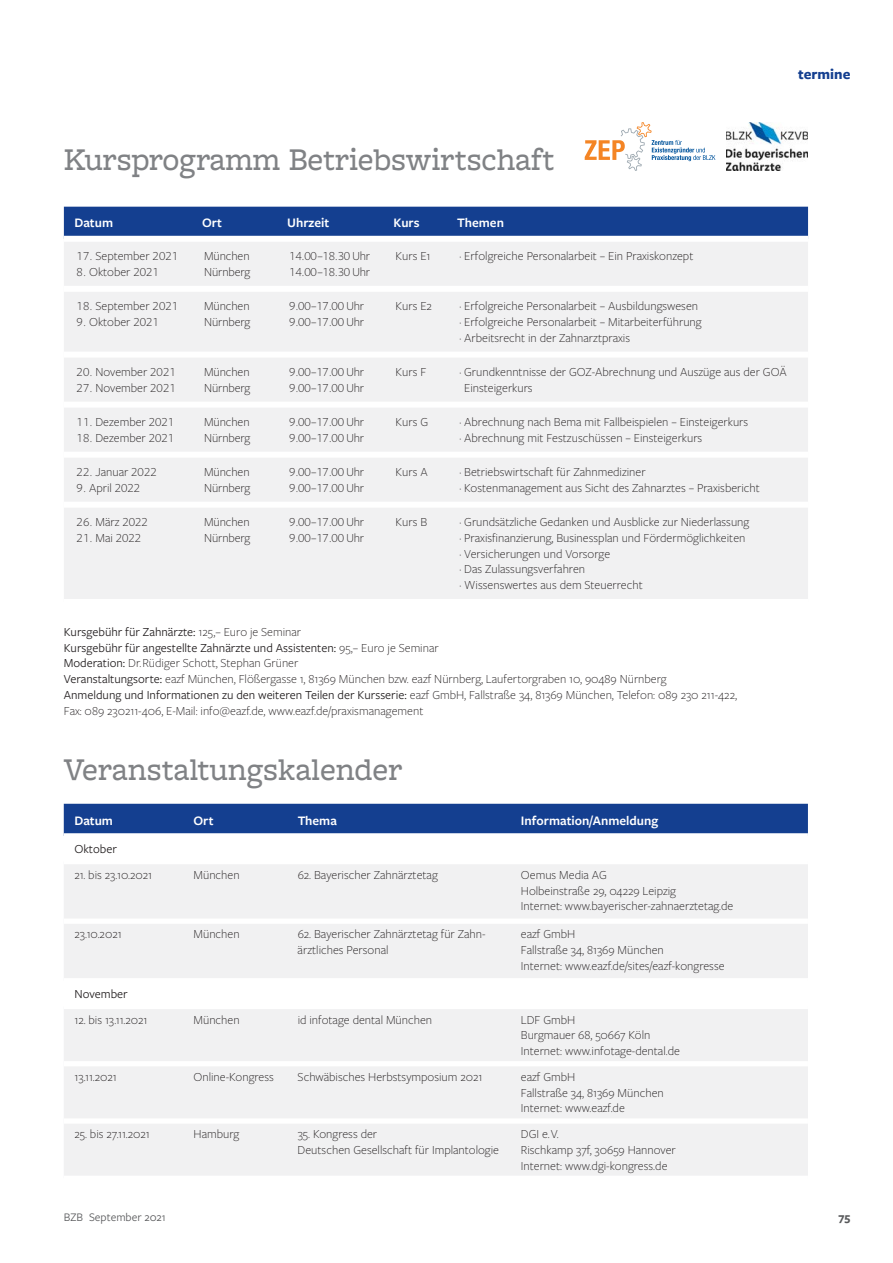
<style>
.page{position:relative;width:893px;height:1263px;background:#fff}
.page>*{position:absolute;margin:0;border:0;box-sizing:border-box;transform-origin:0 0}
.t1{font:500 33px "Freight Macro Pro";letter-spacing:-.01em;color:#808285}
.t2{font:700 15px "Freight Sans Pro";color:#143f90}
.t3{font:600 13.5px "Freight Sans Pro";color:#fff}
.t4{font:300 12.75px/15.8px "Freight Sans Pro";color:#231f20}
.t5{font:300 12.75px/15.8px "Freight Sans Pro";letter-spacing:-.02em;color:#231f20}
.t6{font:12.75px "Freight Sans Pro";color:#231f20}
.t7{font:12px "Freight Sans Pro";color:#58595b}
.t8{font:700 12px "Freight Sans Pro";color:#58595b}
.s1{font-weight:400}
</style>
<div class="page">
<div style="left:64px;top:207px;width:744px;height:29px;background:#143f90"></div>
<div style="left:64px;top:242px;width:744px;height:357px;background:#f1f1f2"></div>
<div style="left:64px;top:286px;width:744px;height:6px;background:#fff"></div>
<div style="left:64px;top:352px;width:744px;height:6px;background:#fff"></div>
<div style="left:64px;top:402px;width:744px;height:6px;background:#fff"></div>
<div style="left:64px;top:452px;width:744px;height:6px;background:#fff"></div>
<div style="left:64px;top:502px;width:744px;height:6px;background:#fff"></div>
<div style="left:64px;top:804px;width:744px;height:29px;background:#143f90"></div>
<svg style="left:64px;top:864px;width:744px;height:311px;fill:#f1f1f2"></svg>
<div style="left:64px;top:918px;width:744px;height:6px;background:#fff"></div>
<div style="left:64px;top:978px;width:744px;height:5px;background:#fff"></div>
<div style="left:64px;top:1004px;width:744px;height:5px;background:#fff"></div>
<div style="left:64px;top:1061px;width:744px;height:5px;background:#fff"></div>
<div style="left:64px;top:1118px;width:744px;height:6px;background:#fff"></div>
<img style="left:726px;top:122px;width:82px;height:49px">
<svg style="left:585px;top:122px;width:130px;height:49px"></svg>
<p class="t2" style="left:798px;top:68px;width:54px">termine</p>
<h1 class="t1" style="left:64px;top:150px;width:492px">Kursprogramm Betriebswirtschaft</h1>
<p class="t3" style="left:75px;top:218px;width:40px">Datum</p>
<p class="t3" style="left:202px;top:218px;width:22px">Ort</p>
<p class="t3" style="left:287px;top:218px;width:44px">Uhrzeit</p>
<p class="t3" style="left:393px;top:218px;width:28px">Kurs</p>
<p class="t3" style="left:457px;top:218px;width:48px">Themen</p>
<p class="t4" style="left:77px;top:250px;width:103px">17. September 2021</p>
<p class="t4" style="left:77px;top:265px;width:84px">8. Oktober 2021</p>
<p class="t4" style="left:204px;top:250px;width:48px">München<br>Nürnberg</p>
<p class="t5" style="left:289px;top:250px;width:82px">14.00-–18.30 Uhr<br>14.00-–18.30 Uhr</p>
<p class="t4" style="left:396px;top:250px;width:36px">Kurs E1</p>
<p class="t4" style="left:459px;top:250px;width:236px">· Erfolgreiche Personalarbeit – Ein Praxiskonzept</p>
<p class="t4" style="left:77px;top:300px;width:103px">18. September 2021</p>
<p class="t4" style="left:77px;top:315px;width:84px">9. Oktober 2021</p>
<p class="t4" style="left:204px;top:300px;width:48px">München<br>Nürnberg</p>
<p class="t5" style="left:289px;top:300px;width:76px">9.00-–17.00 Uhr<br>9.00-–17.00 Uhr</p>
<p class="t4" style="left:396px;top:300px;width:38px">Kurs E2</p>
<p class="t4" style="left:459px;top:300px;width:244px">· Erfolgreiche Personalarbeit – Ausbildungswesen · Erfolgreiche Personalarbeit – Mitarbeiterführung · Arbeitsrecht in der Zahnarztpraxis</p>
<p class="t4" style="left:77px;top:365px;width:101px">20. November 2021</p>
<p class="t4" style="left:77px;top:381px;width:101px">27. November 2021</p>
<p class="t4" style="left:204px;top:365px;width:48px">München<br>Nürnberg</p>
<p class="t5" style="left:289px;top:365px;width:76px">9.00-–17.00 Uhr<br>9.00-–17.00 Uhr</p>
<p class="t4" style="left:396px;top:365px;width:32px">Kurs F</p>
<p class="t4" style="left:464px;top:365px;width:324px;text-indent:-5px">· Grundkenntnisse der GOZ-Abrechnung und Auszüge aus der GOÄ<br>Einsteigerkurs</p>
<p class="t4" style="left:77px;top:415px;width:99px">11. Dezember 2021</p>
<p class="t4" style="left:77px;top:431px;width:99px">18. Dezember 2021</p>
<p class="t4" style="left:204px;top:415px;width:48px">München<br>Nürnberg</p>
<p class="t5" style="left:289px;top:415px;width:76px">9.00-–17.00 Uhr<br>9.00-–17.00 Uhr</p>
<p class="t4" style="left:396px;top:415px;width:34px">Kurs G</p>
<p class="t4" style="left:459px;top:415px;width:290px">· Abrechnung nach Bema mit Fallbeispielen – Einsteigerkurs · Abrechnung mit Festzuschüssen – Einsteigerkurs</p>
<p class="t4" style="left:77px;top:465px;width:82px">22. Januar 2022</p>
<p class="t4" style="left:77px;top:481px;width:65px">9. April 2022</p>
<p class="t4" style="left:204px;top:465px;width:48px">München<br>Nürnberg</p>
<p class="t5" style="left:289px;top:465px;width:76px">9.00-–17.00 Uhr<br>9.00-–17.00 Uhr</p>
<p class="t4" style="left:396px;top:465px;width:34px">Kurs A</p>
<p class="t4" style="left:459px;top:465px;width:302px">· Betriebswirtschaft für Zahnmediziner<br>· Kostenmanagement aus Sicht des Zahnarztes – Praxisbericht</p>
<p class="t4" style="left:77px;top:515px;width:73px">26. März 2022</p>
<p class="t4" style="left:77px;top:531px;width:66px">21. Mai 2022</p>
<p class="t4" style="left:204px;top:515px;width:48px">München<br>Nürnberg</p>
<p class="t5" style="left:289px;top:515px;width:76px">9.00-–17.00 Uhr<br>9.00-–17.00 Uhr</p>
<p class="t4" style="left:396px;top:515px;width:33px">Kurs B</p>
<p class="t4" style="left:459px;top:515px;width:292px">· Grundsätzliche Gedanken und Ausblicke zur Niederlassung · Praxisfinanzierung, Businessplan und Fördermöglichkeiten · Versicherungen und Vorsorge<br>· Das Zulassungsverfahren<br>· Wissenswertes aus dem Steuerrecht</p>
<p class="t4" style="left:64px;top:625px;width:675px"><span class="s1">Kursgebühr für Zahnärzte:</span> 125,– Euro je Seminar<br><span class="s1">Kursgebühr für angestellte Zahnärzte und Assistenten:</span> 95,– Euro je Seminar<br><span class="s1">Moderation:</span> Dr.-Rüdiger Schott, Stephan Grüner<br><span class="s1">Veranstaltungsorte:</span> eazf München, Flößergasse 1, 81369 München bzw. eazf Nürnberg, Laufertorgraben 10, 90489 Nürnberg<br><span class="s1">Anmeldung und Informationen zu den weiteren Teilen der Kursserie:</span> eazf GmbH, Fallstraße 34, 81369 München, Telefon: 089 230 211-422, Fax: 089 230211-406, E-Mail: info@eazf.de, www.eazf.de/praxismanagement</p>
<h1 class="t1" style="left:64px;top:759px;width:340px">Veranstaltungskalender</h1>
<p class="t3" style="left:74px;top:815px;width:40px">Datum</p>
<p class="t3" style="left:193px;top:815px;width:22px">Ort</p>
<p class="t3" style="left:298px;top:815px;width:41px">Thema</p>
<p class="t3" style="left:521px;top:815px;width:139px">Information/Anmeldung</p>
<p class="t6" style="left:74px;top:844px;width:44px">Oktober</p>
<p class="t4" style="left:74px;top:868px;width:79px">21. bis 23.10.2021</p>
<p class="t4" style="left:194px;top:868px;width:48px">München</p>
<p class="t4" style="left:298px;top:868px;width:142px">62. Bayerischer Zahnärztetag</p>
<p class="t4" style="left:521px;top:868px;width:214px">Oemus Media AG<br>Holbeinstraße 29, 04229 Leipzig<br>Internet: www.bayerischer-zahnaerztetag.de</p>
<p class="t4" style="left:74px;top:928px;width:49px">23.10.2021</p>
<p class="t4" style="left:194px;top:928px;width:48px">München</p>
<p class="t4" style="left:298px;top:928px;width:189px">62. Bayerischer Zahnärztetag für Zahn&shy;ärztliches Personal</p>
<p class="t4" style="left:521px;top:928px;width:205px">eazf GmbH<br>Fallstraße 34, 81369 München<br>Internet: www.eazf.de/sites/eazf-kongresse</p>
<p class="t6" style="left:74px;top:989px;width:55px">November</p>
<p class="t4" style="left:74px;top:1013px;width:75px">12. bis 13.11.2021</p>
<p class="t4" style="left:194px;top:1013px;width:48px">München</p>
<p class="t4" style="left:298px;top:1013px;width:136px">id infotage dental München</p>
<p class="t4" style="left:521px;top:1013px;width:161px">LDF GmbH<br>Burgmauer 68, 50667 Köln<br>Internet: www.infotage-dental.de</p>
<p class="t4" style="left:74px;top:1070px;width:44px">13.11.2021</p>
<p class="t4" style="left:194px;top:1070px;width:82px">Online-Kongress</p>
<p class="t4" style="left:298px;top:1070px;width:186px">Schwäbisches Herbstsymposium 2021</p>
<p class="t4" style="left:521px;top:1070px;width:144px">eazf GmbH<br>Fallstraße 34, 81369 München<br>Internet: www.eazf.de</p>
<p class="t4" style="left:74px;top:1127px;width:77px">25. bis 27.11.2021</p>
<p class="t4" style="left:194px;top:1127px;width:47px">Hamburg</p>
<p class="t4" style="left:298px;top:1127px;width:203px">35. Kongress der<br>Deutschen Gesellschaft für Implantologie</p>
<p class="t4" style="left:521px;top:1127px;width:156px">DGI e.-V.<br>Rischkamp 37f, 30659 Hannover<br>Internet: www.dgi-kongress.de</p>
<p class="t7" style="left:64px;top:1213px;width:104px">BZB September 2021</p>
<p class="t8" style="left:838px;top:1213px;width:13px">75</p>
</div>
